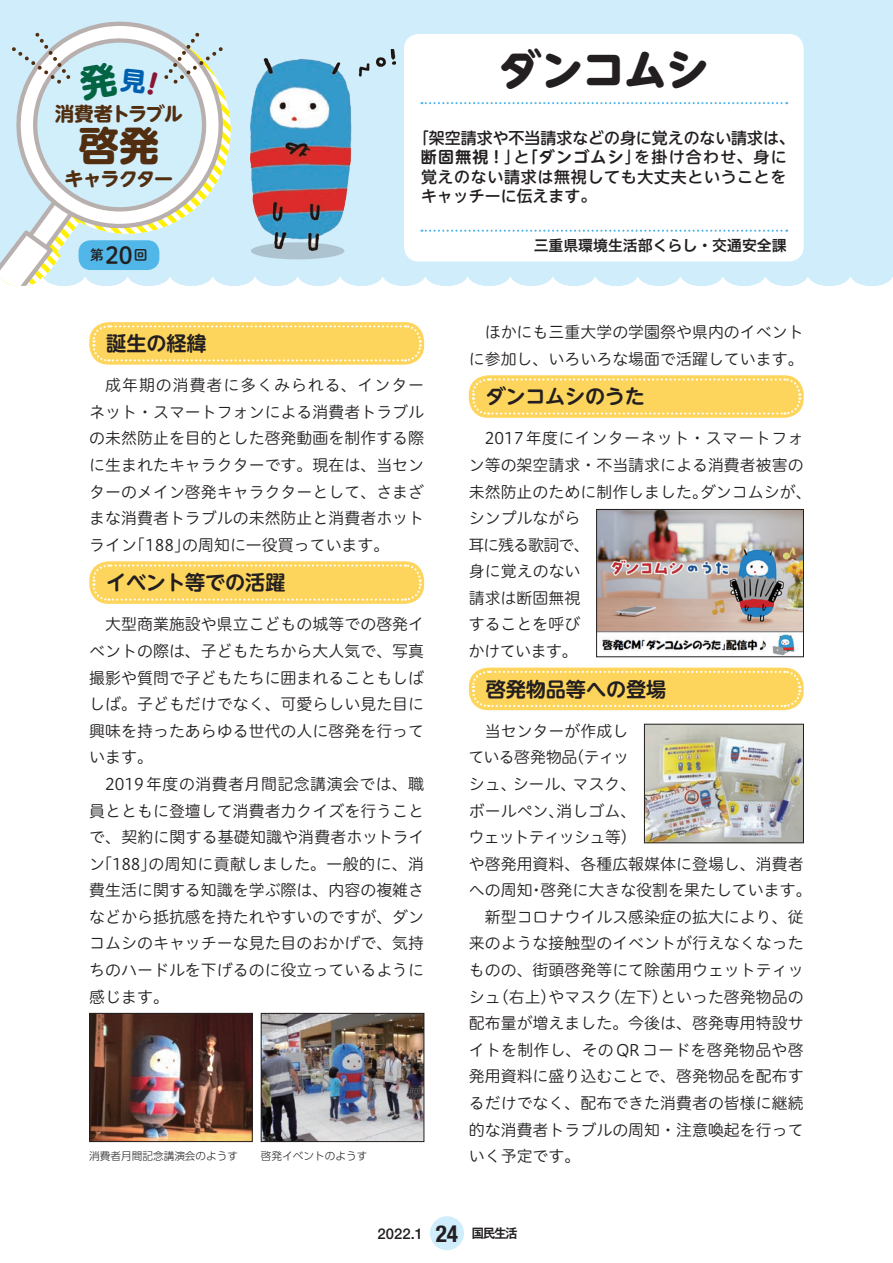
<style>
.page{position:relative;width:893px;height:1263px;background:#fff}
.page>*{position:absolute;margin:0;border:0;box-sizing:border-box;transform-origin:0 0}
.t1{font:800 42.45px "UD Shin M Go Pro";letter-spacing:-.015em;color:#231f20}
.t2{font:700 40.05px "UD Shin M Go Pro";color:#512e10}
.t3{font:23.4px "Shuei M Go Std B";color:#231f20}
.t4{font:700 20.25px "UD Shin M Go Pro De";letter-spacing:-.01em;color:#231f20}
.t5{font:700 19.05px "UD Shin M Go Pro";letter-spacing:-.06em;color:#512e10}
.t6{font:15.9px/26.5px "Hiragino UD Sans R Std N W3";color:#231f20;text-align:justify}
.t7{font:500 15.9px/19.2px "UD Shin M Go Pro";letter-spacing:.005em;color:#231f20}
.t8{font:15.9px "Hiragino UD Sans R Std N W3";letter-spacing:-.035em;color:#231f20}
.t9{font:15.9px "Hiragino UD Sans R Std N W3";letter-spacing:-.04em;color:#231f20}
.t10{font:14.85px "Hiragino UD Sans F Std W6";color:#231f20}
.t11{font:500 14.85px "Helvetica Neue LT Std";color:#231f20}
.t12{font:13.8px "Shuei M Go Std B";color:#231f20}
.t13{font:300 10.65px "UD Shin Go Pro";color:#231f20}
.s1{font-family:"UD Shin M Go Pro De";font-weight:700}
.s2{font-weight:700;font-stretch:condensed;font-size:23.4px}
.s3{font-family:"Gothic MB101 Pro De";font-weight:700;font-size:12.75px}
</style>
<div class="page">
<div style="left:430px;top:1216px;width:34px;height:34px;background:#cfedfb;border-radius:50%"></div>
<div style="left:0;top:0;width:893px;height:286px;background:#cfedfb"></div>
<div style="left:5px;top:10px;width:229px;height:229px;background:#cfedfb"></div>
<div style="left:89px;top:322px;width:335px;height:43px;background:#fed55c;border-radius:20px"></div>
<svg style="left:91px;top:324px;width:331px;height:39px"></svg>
<div style="left:89px;top:561px;width:335px;height:43px;background:#fed55c;border-radius:20px"></div>
<svg style="left:91px;top:563px;width:331px;height:39px"></svg>
<div style="left:469px;top:375px;width:335px;height:43px;background:#fed55c;border-radius:20px"></div>
<svg style="left:471px;top:377px;width:331px;height:39px"></svg>
<div style="left:469px;top:668px;width:335px;height:42px;background:#fed55c;border-radius:20px"></div>
<svg style="left:471px;top:670px;width:331px;height:38px"></svg>
<div style="left:404px;top:34px;width:400px;height:227px;background:#fff;border-radius:15px"></div>
<svg style="left:396px;top:230px;width:393px;height:2px"></svg>
<svg style="left:421px;top:102px;width:366px;height:2px"></svg>
<img style="left:250px;top:50px;width:146px;height:201px">
<svg style="left:251px;top:242px;width:93px;height:17px"></svg>
<img style="left:646px;top:726px;width:156px;height:115px">
<div style="left:644px;top:724px;width:160px;height:119px;border:1px solid #231f20"></div>
<img style="left:598px;top:511px;width:204px;height:144px">
<div style="left:596px;top:509px;width:208px;height:148px;border:1px solid #231f20"></div>
<img style="left:91px;top:1015px;width:159px;height:125px">
<div style="left:89px;top:1013px;width:163px;height:129px;border:1px solid #231f20"></div>
<img style="left:263px;top:1015px;width:159px;height:125px">
<div style="left:261px;top:1013px;width:163px;height:129px;border:1px solid #231f20"></div>
<svg style="left:0;top:19px;width:226px;height:267px"></svg>
<p class="t5" style="left:55px;top:98px;width:129px">消費者トラブル</p>
<h2 class="t2" style="left:79px;top:113px;width:82px">啓発</h2>
<p class="t5" style="left:65px;top:163px;width:110px">キャラクター</p>
<h3 class="t3" style="left:105px;top:238px;width:29px">20</h3>
<p class="t12" style="left:90px;top:245px;width:15px">第</p>
<p class="t12" style="left:134px;top:245px;width:15px">回</p>
<p class="t4" style="left:106px;top:327px;width:102px">誕生の経緯</p>
<h1 class="t1" style="left:499px;top:35px;width:212px">ダンコムシ</h1>
<p class="t7" style="left:421px;top:128px;width:375px;text-indent:-8px">「架空請求や不当請求などの身に覚えのない請求は、<span class="s1">断固無視！</span>」と<span class="s1">「ダンゴムシ</span>」を掛け合わせ、身に覚えのない請求は無視しても大丈夫ということをキャッチーに伝えます。</p>
<p class="t10" style="left:534px;top:234px;width:254px">三重県環境生活部くらし・交通安全課</p>
<p class="t6" style="left:469px;top:318px;width:336px;text-align:right">ほかにも三重大学の学園祭や県内のイベントに参加し、いろいろな場面で活躍しています。</p>
<p class="t6" style="left:89px;top:371px;width:336px;text-indent:16px">成年期の消費者に多くみられる、インターネット・スマートフォンによる消費者トラブルの未然防止を目的とした啓発動画を制作する際に生まれたキャラクターです。現在は、当センターのメイン啓発キャラクターとして、さまざまな消費者トラブルの未然防止と消費者ホットライン「188」の周知に一役買っています。</p>
<p class="t4" style="left:106px;top:566px;width:181px">イベント等での活躍</p>
<p class="t6" style="left:89px;top:610px;width:336px;text-indent:16px">大型商業施設や県立こどもの城等での啓発イベントの際は、子どもたちから大人気で、写真撮影や質問で子どもたちに囲まれることもしばしば。子どもだけでなく、可愛らしい見た目に興味を持ったあらゆる世代の人に啓発を行っています。</p>
<p class="t6" style="left:89px;top:770px;width:337px;text-indent:16px">2019年度の消費者月間記念講演会では、職員とともに登壇して消費者力クイズを行うことで、契約に関する基礎知識や消費者ホットライン「188」の周知に貢献しました。一般的に、消費生活に関する知識を学ぶ際は、内容の複雑さなどから抵抗感を持たれやすいのですが、ダンコムシのキャッチーな見た目のおかげで、気持ちのハードルを下げるのに役立っているように感じます。</p>
<p class="t13" style="left:89px;top:1147px;width:150px">消費者月間記念講演会のようす</p>
<p class="t13" style="left:261px;top:1147px;width:108px">啓発イベントのようす</p>
<p class="t4" style="left:486px;top:380px;width:161px">ダンコムシのうた</p>
<p class="t6" style="left:468px;top:424px;width:345px;text-align:left;text-indent:16px">2017年度にインターネット・スマートフォン等の架空請求・不当請求による消費者被害の未然防止のために制作しました。ダンコムシが、シンプルながら<br>耳に残る歌詞で、<br>身に覚えのない<br>請求は断固無視<br>することを呼び<br>かけています。</p>
<p class="t4" style="left:486px;top:672px;width:182px">啓発物品等への登場</p>
<p class="t6" style="left:485px;top:717px;width:145px">当センターが作成し</p>
<p class="t8" style="left:468px;top:745px;width:162px">ている啓発物品（ティッ</p>
<p class="t6" style="left:469px;top:770px;width:169px">シュ、シール、マスク、</p>
<p class="t6" style="left:469px;top:796px;width:169px">ボールペン、消しゴム、</p>
<p class="t9" style="left:468px;top:825px;width:170px">ウェットティッシュ等）</p>
<p class="t6" style="left:469px;top:849px;width:336px">や啓発用資料、各種広報媒体に登場し、消費者</p>
<p class="t6" style="left:469px;top:876px;width:344px">への周知・啓発に大きな役割を果たしています。</p>
<p class="t6" style="left:485px;top:903px;width:320px">新型コロナウイルス感染症の拡大により、従</p>
<p class="t6" style="left:469px;top:929px;width:336px">来のような接触型のイベントが行えなくなった</p>
<p class="t6" style="left:469px;top:956px;width:336px">ものの、街頭啓発等にて除菌用ウェットティッ</p>
<p class="t6" style="left:469px;top:982px;width:336px">シュ（右上）やマスク（左下）といった啓発物品の</p>
<p class="t6" style="left:469px;top:1009px;width:336px">配布量が増えました。今後は、啓発専用特設サ</p>
<p class="t6" style="left:469px;top:1036px;width:336px">イトを制作し、そのQRコードを啓発物品や啓</p>
<p class="t6" style="left:469px;top:1062px;width:336px">発用資料に盛り込むことで、啓発物品を配布す</p>
<p class="t6" style="left:469px;top:1089px;width:336px">るだけでなく、配布できた消費者の皆様に継続</p>
<p class="t6" style="left:469px;top:1115px;width:336px">的な消費者トラブルの周知・注意喚起を行って</p>
<p class="t6" style="left:469px;top:1142px;width:113px">いく予定です。</p>
<p class="t11" style="left:378px;top:1224px;width:142px">2022.1 <span class="s2">24</span> <span class="s3">国民生活</span></p>
</div>
